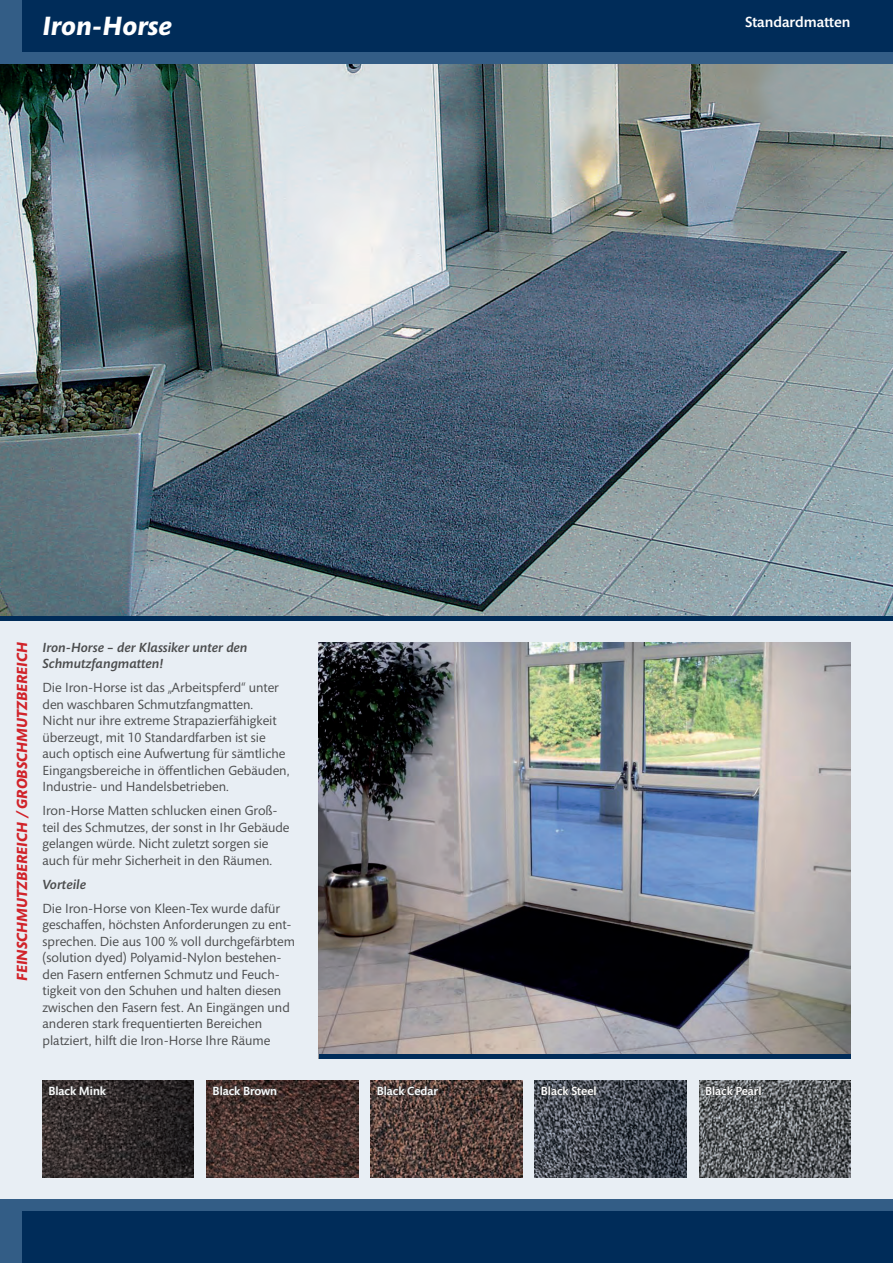
<style>
.page{position:relative;width:893px;height:1263px;background:#e8eef4}
.page>*{position:absolute;margin:0;border:0;box-sizing:border-box;transform-origin:0 0}
.t1{font:italic 700 27px "Mundo Sans Std";color:#fff}
.t2{font:italic 700 15px "Mundo Sans Std";color:#d1232a}
.t3{font:500 15px "Mundo Sans Std";color:#fff}
.t4{font:13.5px/16.5px "Mundo Sans Std";color:#4b4c4d}
.t5{font:italic 500 13.5px "Mundo Sans Std";color:#4b4c4d}
.t6{font:500 12px "Mundo Sans Std";color:#fff}
</style>
<div class="page">
<img style="left:0;top:64px;width:893px;height:552px">
<div style="left:0;top:0;width:893px;height:64px;background:#002c59"></div>
<div style="left:0;top:52px;width:893px;height:12px;background:#335d86"></div>
<div style="left:0;top:1199px;width:893px;height:64px;background:#002c59"></div>
<div style="left:0;top:1199px;width:893px;height:12px;background:#335d86"></div>
<img style="left:43px;top:1080px;width:151px;height:98px">
<img style="left:699px;top:1080px;width:151px;height:98px">
<img style="left:535px;top:1080px;width:151px;height:98px">
<img style="left:371px;top:1080px;width:151px;height:98px">
<img style="left:207px;top:1080px;width:151px;height:98px">
<img style="left:319px;top:642px;width:531px;height:412px">
<div style="left:0;top:616px;width:893px;height:5px;background:#002c59"></div>
<div style="left:319px;top:1054px;width:531px;height:5px;background:#002c59"></div>
<svg style="left:49px;top:1080px;width:59px;height:16px"></svg>
<svg style="left:213px;top:1085px;width:64px;height:14px"></svg>
<svg style="left:377px;top:1085px;width:62px;height:11px"></svg>
<svg style="left:541px;top:1085px;width:56px;height:11px"></svg>
<svg style="left:705px;top:1085px;width:57px;height:11px"></svg>
<div style="left:0;top:0;width:21px;height:64px;background:#335d86"></div>
<div style="left:0;top:1199px;width:21px;height:64px;background:#335d86"></div>
<p class="t1" style="left:43px;top:11px;width:131px">Iron-Horse</p>
<p class="t3" style="left:745px;top:13px;width:107px">Standardmatten</p>
<p class="t2" style="left:14px;top:981px;width:340px;rotate:-90deg">FEINSCHMUTZBEREICH / GROBSCHMUTZBEREICH</p>
<p class="t5" style="left:43px;top:640px;width:206px">Iron-Horse – der Klassiker unter den</p>
<p class="t5" style="left:43px;top:656px;width:122px">Schmutzfangmatten!</p>
<p class="t4" style="left:43px;top:680px;width:249px">Die Iron-Horse ist das „Arbeitspferd“ unter den waschbaren Schmutzfangmatten.<br>Nicht nur ihre extreme Strapazierfähigkeit überzeugt, mit 10 Standardfarben ist sie auch optisch eine Aufwertung für sämtliche Eingangsbereiche in öffentlichen Gebäuden, Industrie- und Handelsbetrieben.</p>
<p class="t4" style="left:43px;top:803px;width:248px">Iron-Horse Matten schlucken einen Groß&shy;teil des Schmutzes, der sonst in Ihr Gebäude gelangen würde. Nicht zuletzt sorgen sie auch für mehr Sicherheit in den Räumen.</p>
<p class="t5" style="left:43px;top:877px;width:45px">Vorteile</p>
<p class="t4" style="left:43px;top:900px;width:254px">Die Iron-Horse von Kleen-Tex wurde dafür geschaffen, höchsten Anforderungen zu ent&shy;sprechen. Die aus 100 % voll durchgefärbtem (solution dyed) Polyamid-Nylon bestehen&shy;den Fasern entfernen Schmutz und Feuch&shy;tigkeit von den Schuhen und halten diesen zwischen den Fasern fest. An Eingängen und anderen stark frequentierten Bereichen</p>
<p class="t4" style="left:43px;top:1032px;width:229px">platziert, hilft die Iron-Horse Ihre Räume</p>
<p class="t6" style="left:49px;top:1084px;width:59px">Black Mink</p>
<p class="t6" style="left:213px;top:1084px;width:66px">Black Brown</p>
<p class="t6" style="left:377px;top:1084px;width:63px">Black Cedar</p>
<p class="t6" style="left:541px;top:1084px;width:57px">Black Steel</p>
<p class="t6" style="left:705px;top:1084px;width:58px">Black Pearl</p>
</div>
